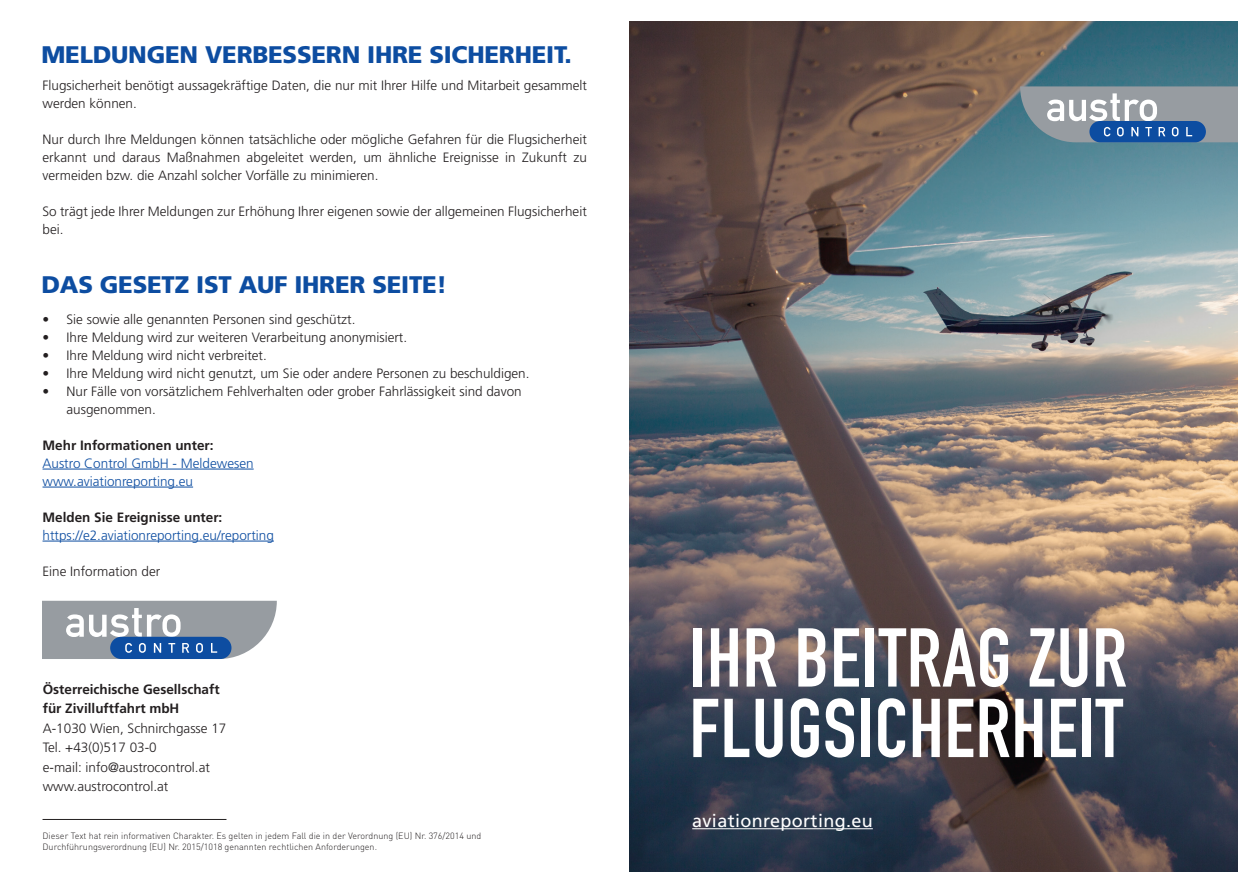
<style>
.page{position:relative;width:1259px;height:893px;background:#fff}
.page>*{position:absolute;margin:0;border:0;box-sizing:border-box;transform-origin:0 0}
.t1{font:700 81.9px/70.5px "DIN Condensed";letter-spacing:.01em;color:#fff}
.t2{font:24px "Frutiger LT 75 Blk";letter-spacing:-.01em;color:#0d4da1}
.t3{font:18px "Frutiger LT 55 Rm";letter-spacing:.02em;color:#fff}
.t4{font:13.5px/18px "Frutiger LT 45 Lt";color:#231f20}
.t5{font:13.5px/19.5px "Frutiger LT 65 Bd";color:#231f20}
.t6{font:13.5px/18px "Frutiger LT 45 Lt";color:#0d4da1}
.t7{font:300 9px/10.8px "DIN";color:#231f20}
</style>
<div class="page">
<img style="left:629px;top:21px;width:608px;height:851px">
<svg style="left:1020px;top:86px;width:217px;height:56px"></svg>
<hr style="left:692px;top:828px;width:181px;height:1px;background:#fff">
<hr style="left:43px;top:819px;width:183px;height:1px;background:#231f20">
<svg style="left:43px;top:601px;width:234px;height:58px"></svg>
<hr style="left:43px;top:469px;width:211px;height:1px;background:#0d4da1">
<hr style="left:43px;top:487px;width:150px;height:1px;background:#0d4da1">
<hr style="left:43px;top:541px;width:231px;height:1px;background:#0d4da1">
<h2 class="t2" style="left:41px;top:40px;width:532px">MELDUNGEN VERBESSERN IHRE SICHERHEIT.</h2>
<p class="t4" style="left:43px;top:77px;width:546px">Flugsicherheit benötigt aussagekräftige Daten, die nur mit Ihrer Hilfe und Mitarbeit gesammelt werden können.</p>
<p class="t4" style="left:43px;top:131px;width:546px;text-align:justify">Nur durch Ihre Meldungen können tatsächliche oder mögliche Gefahren für die Flugsicherheit erkannt und daraus Maßnahmen abgeleitet werden, um ähnliche Ereignisse in Zukunft zu vermeiden bzw. die Anzahl solcher Vorfälle zu minimieren.</p>
<p class="t4" style="left:43px;top:203px;width:546px">So trägt jede Ihrer Meldungen zur Erhöhung Ihrer eigenen sowie der allgemeinen Flugsicherheit bei.</p>
<h2 class="t2" style="left:41px;top:271px;width:407px">DAS GESETZ IST AUF IHRER SEITE!</h2>
<p class="t4" style="left:43px;top:311px;width:314px">• Sie sowie alle genannten Personen sind geschützt.</p>
<p class="t4" style="left:43px;top:329px;width:366px">• Ihre Meldung wird zur weiteren Verarbeitung anonymisiert.</p>
<p class="t4" style="left:43px;top:347px;width:226px">• Ihre Meldung wird nicht verbreitet.</p>
<p class="t4" style="left:43px;top:365px;width:488px">• Ihre Meldung wird nicht genutzt, um Sie oder andere Personen zu beschuldigen.</p>
<p class="t4" style="left:67px;top:383px;width:457px;text-indent:-24px">• Nur Fälle von vorsätzlichem Fehlverhalten oder grober Fahrlässigkeit sind davon ausgenommen.</p>
<p class="t5" style="left:43px;top:436px;width:173px">Mehr Informationen unter:</p>
<p class="t6" style="left:43px;top:455px;width:213px">Austro Control GmbH - Meldewesen www.aviationreporting.eu</p>
<p class="t5" style="left:43px;top:508px;width:181px">Melden Sie Ereignisse unter:</p>
<p class="t6" style="left:43px;top:527px;width:233px">https://e2.aviationreporting.eu/reporting</p>
<p class="t4" style="left:43px;top:563px;width:119px">Eine Information der</p>
<p class="t5" style="left:43px;top:679px;width:178px">Österreichische Gesellschaft für Zivilluftfahrt mbH</p>
<p class="t4" style="left:43px;top:718px;width:185px;line-height:19.5px">A-1030 Wien, Schnirchgasse 17<br>Tel. +43(0)517 03-0<br>e-mail: info@austrocontrol.at www.austrocontrol.at</p>
<p class="t7" style="left:43px;top:830px;width:440px">Dieser Text hat rein informativen Charakter. Es gelten in jedem Fall die in der Verordnung (EU) Nr. 376/2014 und<br>Durchführungsverordnung (EU) Nr. 2015/1018 genannten rechtlichen Anforderungen.</p>
<h1 class="t1" style="left:689px;top:622px;width:439px">IHR BEITRAG ZUR<br>FLUGSICHERHEIT</h1>
<h3 class="t3" style="left:692px;top:810px;width:182px">aviationreporting.eu</h3>
</div>
